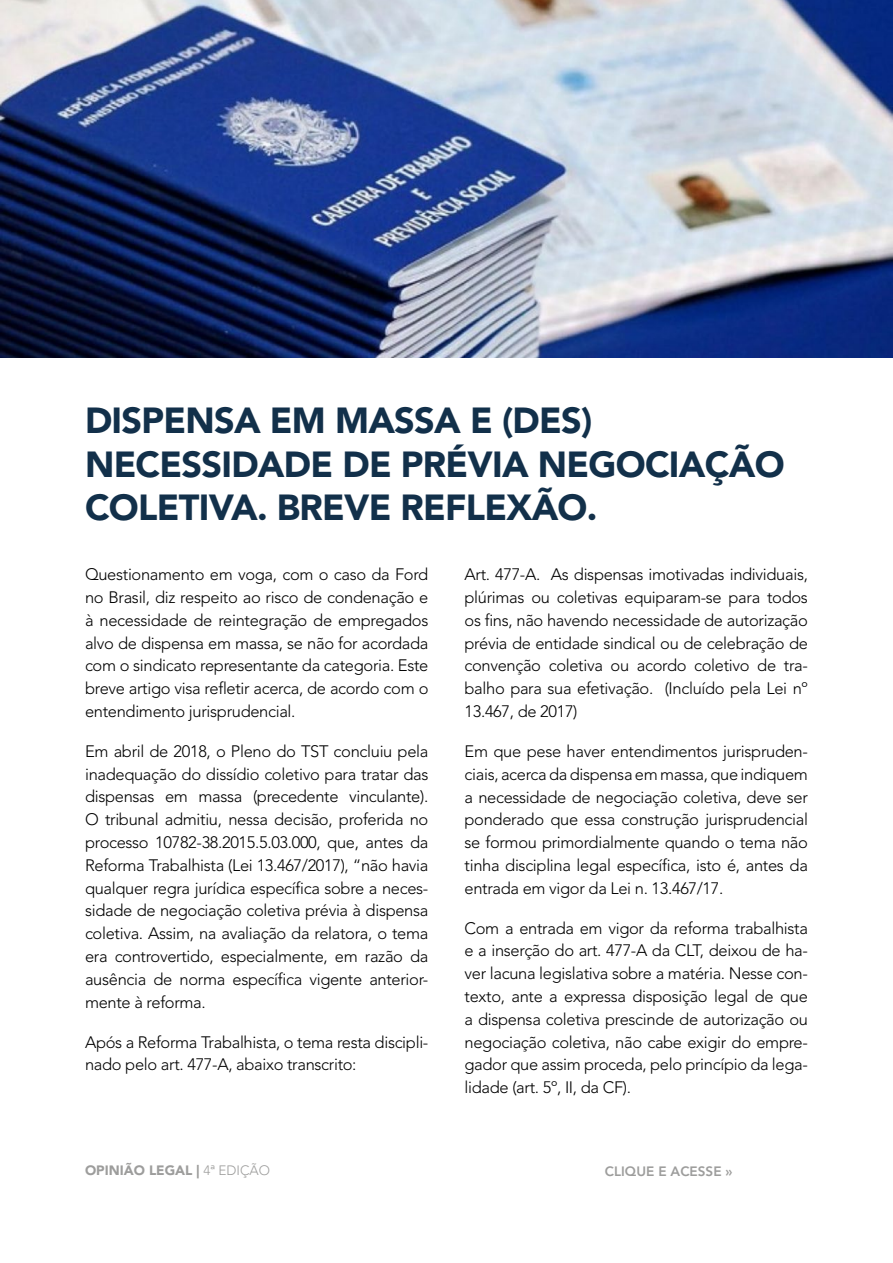
<style>
.page{position:relative;width:893px;height:1263px;background:#fff}
.page>*{position:absolute;margin:0;border:0;box-sizing:border-box;transform-origin:0 0}
.t1{font:900 36px/43.2px "Avenir LT Std";letter-spacing:-.02em;color:#12304a}
.t2{font:300 16.5px/22.8px "Avenir LT Std";letter-spacing:-.02em;color:#000;text-align:justify}
.t3{font:900 13.5px "Avenir LT Std";color:#9d9d9c}
.t4{font:800 13.5px "Avenir LT Std";color:#9d9d9c}
.s1{font-weight:300}
</style>
<div class="page">
<img style="left:0;top:0;width:893px;height:358px">
<h1 class="t1" style="left:85px;top:399px;width:701px">DISPENSA EM MASSA E (DES)<br>NECESSIDADE DE PRÉVIA NEGOCIAÇÃO<br>COLETIVA. BREVE REFLEXÃO.</h1>
<p class="t2" style="left:85px;top:563px;width:345px">Questionamento em voga, com o caso da Ford no Brasil, diz respeito ao risco de condenação e à necessidade de reintegração de empregados alvo de dispensa em massa, se não for acordada com o sindicato representante da categoria. Este breve artigo visa refletir acerca, de acordo com o entendimento jurisprudencial.</p>
<p class="t2" style="left:85px;top:740px;width:345px">Em abril de 2018, o Pleno do TST concluiu pela inadequação do dissídio coletivo para tratar das dispensas em massa (precedente vinculante).<br>O tribunal admitiu, nessa decisão, proferida no processo 10782-38.2015.5.03.000, que, antes da Reforma Trabalhista (Lei 13.467/2017), “não havia qualquer regra jurídica específica sobre a neces&shy;sidade de negociação coletiva prévia à dispensa coletiva. Assim, na avaliação da relatora, o tema era controvertido, especialmente, em razão da ausência de norma específica vigente anterior&shy;mente à reforma.</p>
<p class="t2" style="left:85px;top:1030px;width:345px">Após a Reforma Trabalhista, o tema resta discipli&shy;nado pelo art. 477-A, abaixo transcrito:</p>
<p class="t2" style="left:465px;top:563px;width:345px">Art. 477-A. As dispensas imotivadas individuais, plúrimas ou coletivas equiparam-se para todos os fins, não havendo necessidade de autorização prévia de entidade sindical ou de celebração de convenção coletiva ou acordo coletivo de tra&shy;balho para sua efetivação. (Incluído pela Lei nº 13.467, de 2017)</p>
<p class="t2" style="left:465px;top:740px;width:345px">Em que pese haver entendimentos jurispruden&shy;ciais, acerca da dispensa em massa, que indiquem a necessidade de negociação coletiva, deve ser ponderado que essa construção jurisprudencial se formou primordialmente quando o tema não tinha disciplina legal específica, isto é, antes da entrada em vigor da Lei n. 13.467/17.</p>
<p class="t2" style="left:465px;top:916px;width:345px">Com a entrada em vigor da reforma trabalhista e a inserção do art. 477-A da CLT, deixou de ha&shy;ver lacuna legislativa sobre a matéria. Nesse con&shy;texto, ante a expressa disposição legal de que a dispensa coletiva prescinde de autorização ou negociação coletiva, não cabe exigir do empre&shy;gador que assim proceda, pelo princípio da lega&shy;lidade (art. 5º, II, da CF).</p>
<p class="t3" style="left:85px;top:1162px;width:187px">OPINIÃO LEGAL | <span class="s1">4a EDIÇÃO</span></p>
<p class="t4" style="left:605px;top:1164px;width:129px">CLIQUE E ACESSE »</p>
</div>
